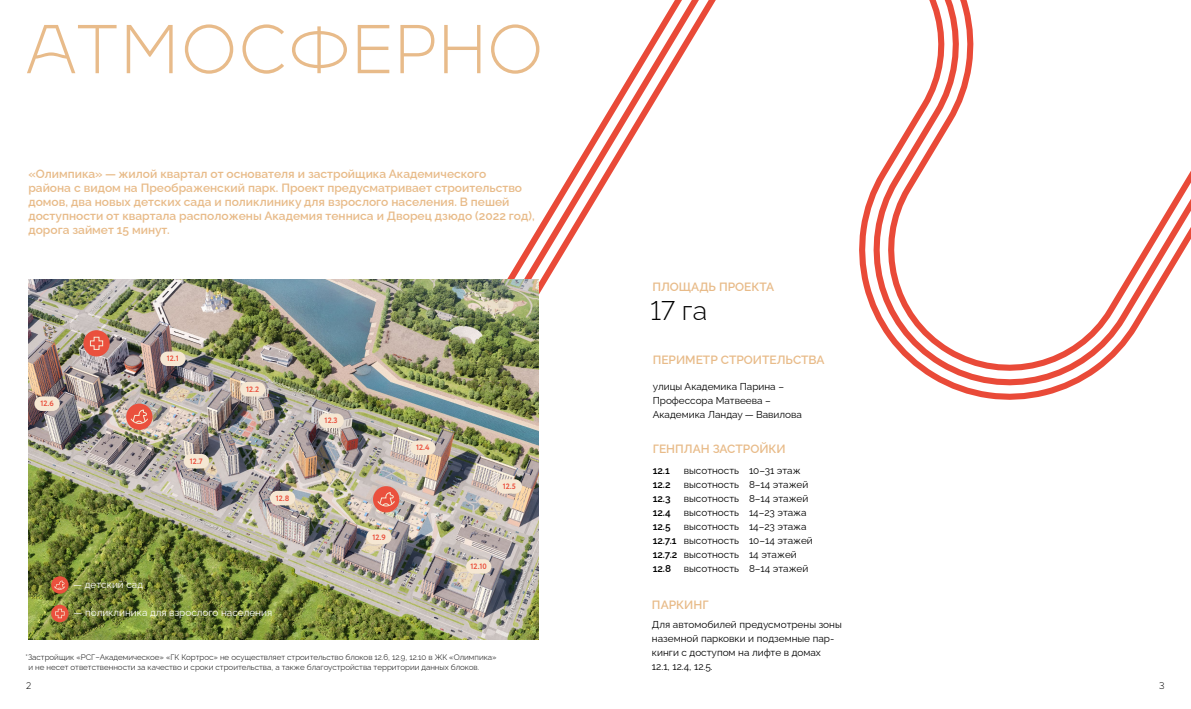
<style>
.page{position:relative;width:1191px;height:709px;background:#fff}
.page>*{position:absolute;margin:0;border:0;box-sizing:border-box;transform-origin:0 0}
.t1{font:300 72px "Arodora Pro";letter-spacing:.035em;color:#e8bb8a}
.t2{font:300 27px "Raleway";color:#000}
.t3{font:600 12px/14px "Raleway";color:#e8bb89}
.t4{font:10px/14px "Raleway";color:#000}
.t5{font:10px "Raleway";color:#fff}
.t6{font:600 10px/14px "Raleway";color:#000}
.t7{font:300 10px "Arodora Pro";color:#000}
.t8{font:300 8px/9.6px "Raleway";color:#000}
.t9{font:700 7.8px "Circe";color:#ea503d}
.t10{font:italic 500 4.9px "Raleway";color:#fff}
</style>
<div class="page">
<svg style="left:507px;top:0;width:684px;height:400px"></svg>
<img style="left:28px;top:279px;width:511px;height:360px">
<div style="left:160px;top:351px;width:25px;height:15px;background:#f5e7d3;border-radius:7px"></div>
<div style="left:240px;top:382px;width:25px;height:14px;background:#f5e7d3;border-radius:7px"></div>
<div style="left:184px;top:454px;width:25px;height:14px;background:#f5e7d3;border-radius:7px"></div>
<div style="left:318px;top:413px;width:26px;height:15px;background:#f5e7d3;border-radius:7px"></div>
<div style="left:270px;top:491px;width:25px;height:14px;background:#f5e7d3;border-radius:7px"></div>
<div style="left:410px;top:440px;width:25px;height:15px;background:#f5e7d3;border-radius:7px"></div>
<div style="left:366px;top:529px;width:26px;height:15px;background:#f5e7d3;border-radius:7px"></div>
<div style="left:496px;top:479px;width:26px;height:15px;background:#f5e7d3;border-radius:7px"></div>
<div style="left:466px;top:559px;width:25px;height:14px;background:#f5e7d3;border-radius:7px"></div>
<div style="left:34px;top:396px;width:26px;height:15px;background:#f5e7d3;border-radius:7px"></div>
<div style="left:126px;top:403px;width:26px;height:27px;background:#ea503d;border-radius:50%"></div>
<svg style="left:130px;top:410px;width:18px;height:14px"></svg>
<div style="left:373px;top:486px;width:26px;height:26px;background:#ea503d;border-radius:50%"></div>
<svg style="left:377px;top:492px;width:18px;height:15px"></svg>
<div style="left:83px;top:330px;width:27px;height:26px;background:#ea503d;border-radius:50%"></div>
<svg style="left:90px;top:336px;width:14px;height:14px"></svg>
<img style="left:261px;top:375px;width:57px;height:32px">
<img style="left:183px;top:511px;width:55px;height:29px">
<img style="left:505px;top:554px;width:34px;height:69px">
<img style="left:87px;top:286px;width:33px;height:35px">
<svg style="left:51px;top:604px;width:18px;height:18px"></svg>
<svg style="left:55px;top:608px;width:10px;height:10px"></svg>
<div style="left:51px;top:576px;width:18px;height:17px;background:#ea503d;border-radius:50%"></div>
<svg style="left:54px;top:580px;width:11px;height:10px"></svg>
<h1 class="t1" style="left:25px;top:3px;width:519px">АТМОСФЕРНО</h1>
<p class="t3" style="left:28px;top:165px;width:508px">«Олимпика» — жилой квартал от основателя и застройщика Академического<br>района с видом на Преображенский парк. Проект предусматривает строительство домов, два новых детских сада и поликлинику для взрослого населения. В пешей доступности от квартала расположены Академия тенниса и Дворец дзюдо (2022 год), дорога займет 15 минут.</p>
<p class="t9" style="left:40px;top:398px;width:15px">12.6</p>
<p class="t10" style="left:87px;top:310px;width:32px;rotate:-48deg">ул. Вавилова</p>
<p class="t9" style="left:167px;top:353px;width:14px">12.1</p>
<p class="t10" style="left:267px;top:375px;width:54px;rotate:20deg">ул. Академика Парина</p>
<p class="t9" style="left:246px;top:384px;width:15px">12.2</p>
<p class="t9" style="left:325px;top:415px;width:15px">12.3</p>
<p class="t9" style="left:190px;top:456px;width:14px">12.7</p>
<p class="t10" style="left:188px;top:511px;width:54px;rotate:22deg">ул. Академика Ландау</p>
<p class="t9" style="left:276px;top:493px;width:15px">12.8</p>
<p class="t5" style="left:73px;top:576px;width:71px">— детский сад</p>
<p class="t5" style="left:73px;top:605px;width:200px">— поликлиника для взрослого населения</p>
<p class="t9" style="left:416px;top:442px;width:15px">12.4</p>
<p class="t9" style="left:372px;top:531px;width:15px">12.9</p>
<p class="t9" style="left:503px;top:481px;width:15px">12.5</p>
<p class="t9" style="left:470px;top:561px;width:18px">12.10</p>
<p class="t10" style="left:506px;top:616px;width:65px;rotate:-71deg">ул. Профессора Матвеева</p>
<p class="t8" style="left:28px;top:651px;width:470px;text-indent:-3px">*Застройщик «РСГ–Академическое» «ГК Кортрос» не осуществляет строительство блоков 12.6, 12.9, 12.10 в ЖК «Олимпика» и не несет ответственности за качество и сроки строительства, а также благоустройства территории данных блоков.</p>
<p class="t3" style="left:652px;top:278px;width:123px">ПЛОЩАДЬ ПРОЕКТА</p>
<h2 class="t2" style="left:650px;top:288px;width:58px">17 га</h2>
<p class="t3" style="left:652px;top:351px;width:173px">ПЕРИМЕТР СТРОИТЕЛЬСТВА</p>
<p class="t4" style="left:652px;top:378px;width:151px">улицы Академика Парина –<br>Профессора Матвеева –<br>Академика Ландау — Вавилова</p>
<p class="t3" style="left:652px;top:440px;width:135px">ГЕНПЛАН ЗАСТРОЙКИ</p>
<p class="t6" style="left:652px;top:462px;width:26px">12.1<br>12.2<br>12.3<br>12.4<br>12.5<br>12.7.1<br>12.7.2<br>12.8</p>
<p class="t4" style="left:749px;top:462px;width:65px">10–31 этаж<br>8–14 этажей<br>8–14 этажей<br>14–23 этажа<br>14–23 этажа<br>10–14 этажей<br>14 этажей<br>8–14 этажей</p>
<p class="t4" style="left:684px;top:462px;width:57px;text-align:justify">высотность высотность высотность высотность высотность высотность высотность высотность</p>
<p class="t3" style="left:652px;top:596px;width:58px">ПАРКИНГ</p>
<p class="t4" style="left:652px;top:616px;width:191px">Для автомобилей предусмотрены зоны наземной парковки и подземные пар&shy;кинги с доступом на лифте в домах<br>12.1, 12.4, 12.5.</p>
<p class="t7" style="left:26px;top:679px;width:7px">2</p>
<p class="t7" style="left:1159px;top:679px;width:7px">3</p>
</div>
